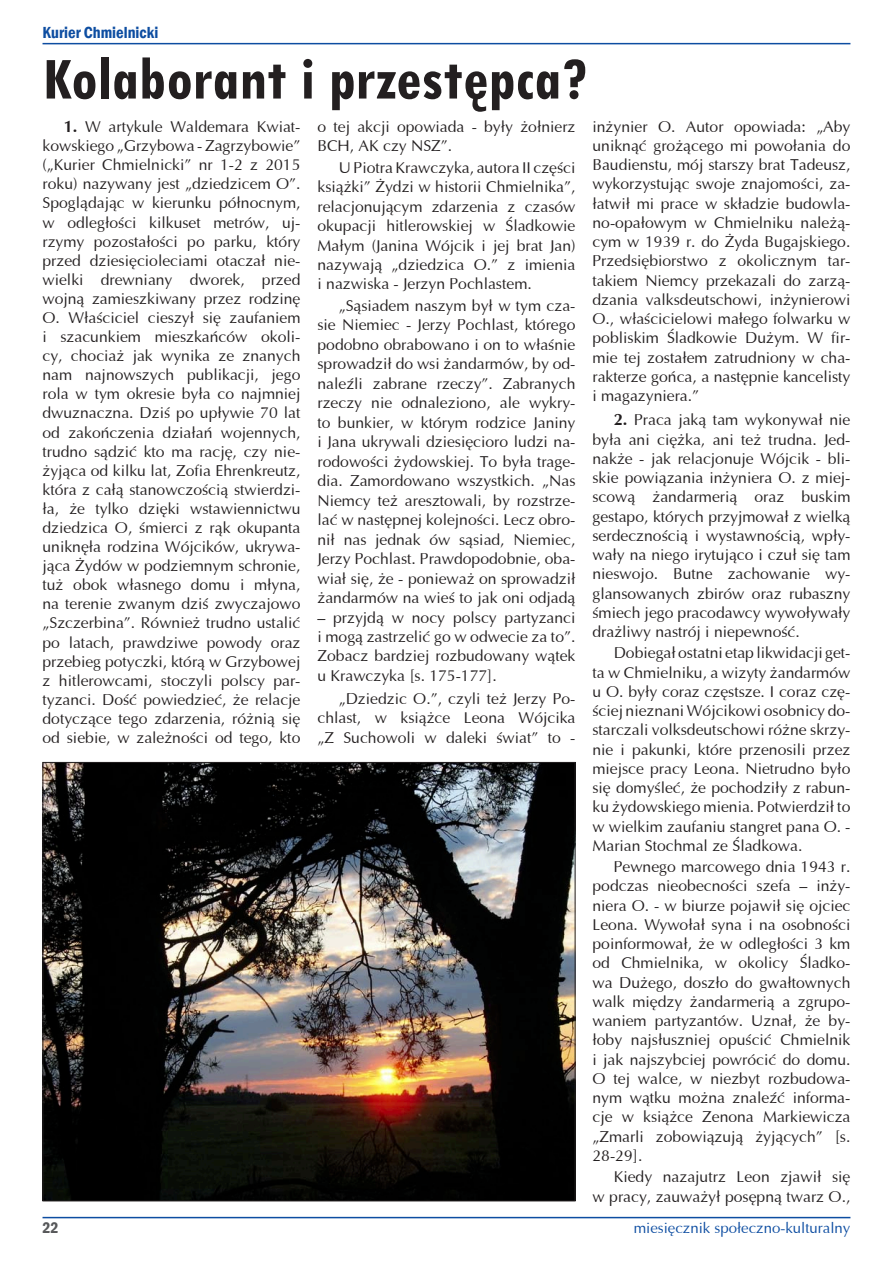
<style>
.page{position:relative;width:893px;height:1263px;background:#fff}
.page>*{position:absolute;margin:0;border:0;box-sizing:border-box;transform-origin:0 0}
.t1{font:700 condensed 63px "Tw Cen";color:#231f20}
.t2{font:600 condensed 16.5px "Franklin Gothic";color:#0d4da1}
.t3{font:15.75px/19.2px "Ottawa";color:#231f20;text-align:justify}
.t4{font:600 condensed 15.75px "Franklin Gothic";color:#57585a}
.t5{font:15px "Ottawa";color:#0d4da1}
.s1{font-weight:700;font-size:16.5px}
</style>
<div class="page">
<hr style="left:43px;top:1217px;width:807px;height:1px;background:#0d4da1">
<hr style="left:43px;top:43px;width:807px;height:1px;background:#0d4da1">
<img style="left:45px;top:764px;width:528px;height:435px">
<p class="t2" style="left:43px;top:22px;width:117px">Kurier Chmielnicki</p>
<h1 class="t1" style="left:43px;top:41px;width:546px">Kolaborant i przestępca?</h1>
<p class="t3" style="left:43px;top:117px;width:259px;text-indent:21px"><span class="s1">1.</span> W artykule Waldemara Kwiat&shy;kowskiego „Grzybowa - Zagrzybowie” („Kurier Chmielnicki” nr 1-2 z 2015 roku) nazywany jest „dziedzicem O”.<br>Spoglądając w kierunku północnym, w odległości kilkuset metrów, uj&shy;rzymy pozostałości po parku, który przed dziesięcioleciami otaczał nie&shy;wielki drewniany dworek, przed wojną zamieszkiwany przez rodzinę O. Właściciel cieszył się zaufaniem i szacunkiem mieszkańców okoli&shy;cy, chociaż jak wynika ze znanych nam najnowszych publikacji, jego rola w tym okresie była co najmniej dwuznaczna. Dziś po upływie 70 lat od zakończenia działań wojennych, trudno sądzić kto ma rację, czy nie&shy;żyjąca od kilku lat, Zofia Ehrenkreutz, która z całą stanowczością stwierdzi&shy;ła, że tylko dzięki wstawiennictwu dziedzica O, śmierci z rąk okupanta uniknęła rodzina Wójcików, ukrywa&shy;jąca Żydów w podziemnym schronie, tuż obok własnego domu i młyna, na terenie zwanym dziś zwyczajowo „Szczerbina”. Również trudno ustalić po latach, prawdziwe powody oraz przebieg potyczki, którą w Grzybowej z hitlerowcami, stoczyli polscy par&shy;tyzanci. Dość powiedzieć, że relacje dotyczące tego zdarzenia, różnią się od siebie, w zależności od tego, kto</p>
<p class="t3" style="left:317px;top:116px;width:259px">o tej akcji opowiada - były żołnierz<br>BCH, AK czy NSZ”.</p>
<p class="t3" style="left:592px;top:117px;width:259px">inżynier O. Autor opowiada: „Aby uniknąć grożącego mi powołania do Baudienstu, mój starszy brat Tadeusz, wykorzystując swoje znajomości, za&shy;łatwił mi prace w składzie budowla&shy;no-opałowym w Chmielniku należą&shy;cym w 1939 r. do Żyda Bugajskiego.<br>Przedsiębiorstwo z okolicznym tar&shy;takiem Niemcy przekazali do zarzą&shy;dzania valksdeutschowi, inżynierowi O., właścicielowi małego folwarku w pobliskim Śladkowie Dużym. W fir&shy;mie tej zostałem zatrudniony w cha&shy;rakterze gońca, a następnie kancelisty i magazyniera.”</p>
<p class="t3" style="left:592px;top:410px;width:259px;text-indent:21px"><span class="s1">2.</span> Praca jaką tam wykonywał nie była ani ciężka, ani też trudna. Jed&shy;nakże - jak relacjonuje Wójcik - bli&shy;skie powiązania inżyniera O. z miej&shy;scową żandarmerią oraz buskim gestapo, których przyjmował z wielką serdecznością i wystawnością, wpły&shy;wały na niego irytująco i czuł się tam nieswojo. Butne zachowanie wy&shy;glansowanych zbirów oraz rubaszny śmiech jego pracodawcy wywoływały drażliwy nastrój i niepewność.</p>
<p class="t3" style="left:592px;top:643px;width:259px;text-indent:21px">Dobiegał ostatni etap likwidacji get&shy;ta w Chmielniku, a wizyty żandarmów u O. były coraz częstsze. I coraz czę&shy;ściej nieznani Wójcikowi osobnicy do&shy;starczali volksdeutschowi różne skrzy&shy;nie i pakunki, które przenosili przez miejsce pracy Leona. Nietrudno było się domyśleć, że pochodziły z rabun&shy;ku żydowskiego mienia. Potwierdził to w wielkim zaufaniu stangret pana O. - Marian Stochmal ze Śladkowa.</p>
<p class="t3" style="left:592px;top:857px;width:260px;text-indent:21px">Pewnego marcowego dnia 1943 r. podczas nieobecności szefa – inży&shy;niera O. - w biurze pojawił się ojciec Leona. Wywołał syna i na osobności poinformował, że w odległości 3 km od Chmielnika, w okolicy Śladko&shy;wa Dużego, doszło do gwałtownych walk między żandarmerią a zgrupo&shy;waniem partyzantów. Uznał, że by&shy;łoby najsłuszniej opuścić Chmielnik i jak najszybciej powrócić do domu.<br>O tej walce, w niezbyt rozbudowa&shy;nym wątku można znaleźć informa&shy;cje w książce Zenona Markiewicza „Zmarli zobowiązują żyjących” [s.<br>28-29].</p>
<p class="t3" style="left:592px;top:1167px;width:259px;text-align:right">Kiedy nazajutrz Leon zjawił się<br>w pracy, zauważył posępną twarz O.,</p>
<p class="t3" style="left:317px;top:158px;width:259px;text-indent:21px">U Piotra Krawczyka, autora II części książki” Żydzi w historii Chmielnika”, relacjonującym zdarzenia z czasów okupacji hitlerowskiej w Śladkowie Małym (Janina Wójcik i jej brat Jan) nazywają „dziedzica O.” z imienia i nazwiska - Jerzyn Pochlastem.</p>
<p class="t3" style="left:317px;top:296px;width:259px;text-indent:21px">„Sąsiadem naszym był w tym cza&shy;sie Niemiec - Jerzy Pochlast, którego podobno obrabowano i on to właśnie sprowadził do wsi żandarmów, by od&shy;naleźli zabrane rzeczy”. Zabranych rzeczy nie odnaleziono, ale wykry&shy;to bunkier, w którym rodzice Janiny i Jana ukrywali dziesięcioro ludzi na&shy;rodowości żydowskiej. To była trage&shy;dia. Zamordowano wszystkich. „Nas Niemcy też aresztowali, by rozstrze&shy;lać w następnej kolejności. Lecz obro&shy;nił nas jednak ów sąsiad, Niemiec, Jerzy Pochlast. Prawdopodobnie, oba&shy;wiał się, że - ponieważ on sprowadził żandarmów na wieś to jak oni odjadą</p>
<p class="t3" style="left:317px;top:607px;width:259px">– przyjdą w nocy polscy partyzanci i mogą zastrzelić go w odwecie za to”.<br>Zobacz bardziej rozbudowany wątek u Krawczyka [s. 175-177].</p>
<p class="t3" style="left:317px;top:689px;width:259px;text-indent:21px">„Dziedzic O.”, czyli też Jerzy Po&shy;chlast, w książce Leona Wójcika „Z Suchowoli w daleki świat” to -</p>
<p class="t4" style="left:43px;top:1217px;width:18px">22</p>
<p class="t5" style="left:634px;top:1219px;width:218px">miesięcznik społeczno-kulturalny</p>
</div>
